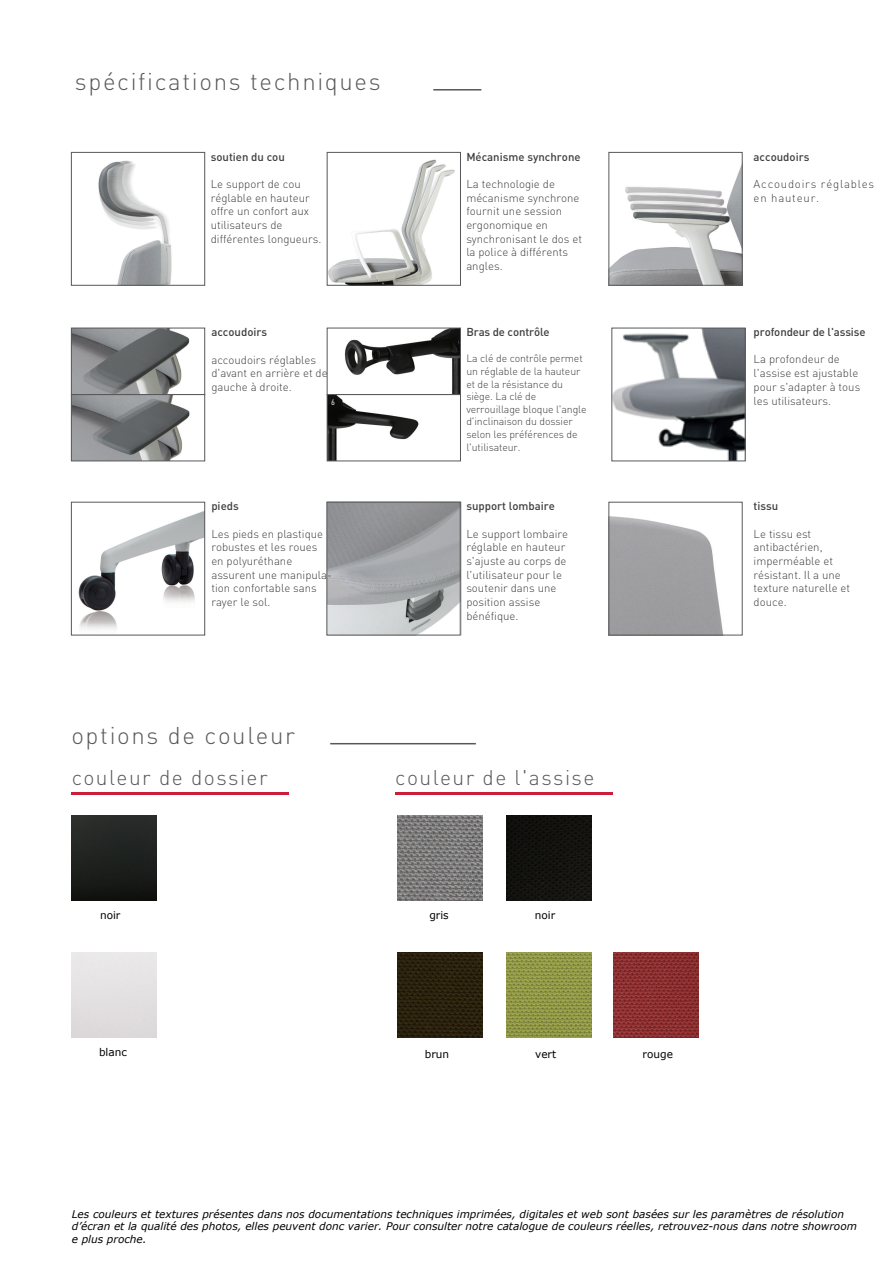
<style>
.page{position:relative;width:893px;height:1263px;background:#fff}
.page>*{position:absolute;margin:0;border:0;box-sizing:border-box;transform-origin:0 0}
.t1{font:300 24px "DIN Pro";letter-spacing:.07em;color:#58595b}
.t2{font:300 21px "DIN Pro";letter-spacing:.07em;color:#57585a}
.t3{font:300 11.4px/13.6px "DIN Pro";color:#3e3e3f}
.t4{font:500 11.4px "DIN Pro";color:#3e3e3f}
.t5{font:300 11.4px/13.6px "DIN Pro";letter-spacing:.07em;color:#3e3e3f}
.t6{font:italic 10.65px/12.6px "Verdana";color:#000001}
.t7{font:10.65px "Verdana";color:#000001}
.t8{font:300 10.5px/12.6px "DIN Pro";letter-spacing:-.01em;color:#3e3e3f}
.t9{font:10.5px "Verdana";color:#000001}
.t10{font:500 8.1px "DIN Pro";color:#d1d2d4;scale:.9 1}
</style>
<div class="page">
<hr style="left:433px;top:89px;width:48px;height:2px;background:#57585a">
<img style="left:329px;top:502px;width:132px;height:133px">
<div style="left:327px;top:502px;width:133px;height:133px;border:1px solid #57585a"></div>
<img style="left:329px;top:330px;width:130px;height:129px">
<div style="left:327px;top:394px;width:134px;height:67px;border:1px solid #57585a"></div>
<div style="left:327px;top:328px;width:134px;height:67px;border:1px solid #57585a"></div>
<img style="left:614px;top:330px;width:129px;height:129px">
<div style="left:612px;top:328px;width:133px;height:133px;border:1px solid #57585a"></div>
<img style="left:98px;top:160px;width:74px;height:123px">
<div style="left:71px;top:152px;width:134px;height:133px;border:1px solid #57585a"></div>
<img style="left:611px;top:169px;width:129px;height:114px">
<div style="left:609px;top:152px;width:133px;height:133px;border:1px solid #57585a"></div>
<img style="left:73px;top:330px;width:117px;height:129px">
<div style="left:71px;top:394px;width:134px;height:67px;border:1px solid #57585a"></div>
<div style="left:71px;top:328px;width:134px;height:67px;border:1px solid #57585a"></div>
<img style="left:329px;top:159px;width:126px;height:124px">
<div style="left:327px;top:152px;width:134px;height:133px;border:1px solid #57585a"></div>
<img style="left:611px;top:516px;width:112px;height:117px">
<div style="left:609px;top:502px;width:133px;height:133px;border:1px solid #57585a"></div>
<img style="left:78px;top:511px;width:125px;height:118px">
<div style="left:71px;top:502px;width:134px;height:133px;border:1px solid #57585a"></div>
<hr style="left:330px;top:743px;width:146px;height:1px;background:#57585a">
<hr style="left:72px;top:793px;width:217px;height:2px;background:#cb1e3b">
<hr style="left:395px;top:793px;width:217px;height:2px;background:#cb1e3b">
<img style="left:72px;top:815px;width:85px;height:85px">
<img style="left:398px;top:815px;width:85px;height:85px">
<div style="left:506px;top:815px;width:85px;height:85px;background:#12120f"></div>
<img style="left:506px;top:952px;width:85px;height:85px">
<img style="left:614px;top:952px;width:85px;height:85px">
<img style="left:398px;top:952px;width:85px;height:85px">
<h1 class="t1" style="left:75px;top:63px;width:307px">spécifications techniques</h1>
<p class="t4" style="left:211px;top:147px;width:76px">soutien du cou</p>
<p class="t3" style="left:211px;top:176px;width:112px">Le support de cou réglable en hauteur offre un confort aux utilisateurs de différentes longueurs.</p>
<p class="t4" style="left:211px;top:323px;width:57px">accoudoirs</p>
<p class="t3" style="left:211px;top:352px;width:118px">accoudoirs réglables d'avant en arrière et de gauche à droite.</p>
<p class="t10" style="left:331px;top:395px;width:6px">6</p>
<p class="t4" style="left:211px;top:497px;width:29px">pieds</p>
<p class="t3" style="left:211px;top:526px;width:122px">Les pieds en plastique robustes et les roues en polyuréthane assurent une manipula&shy;tion confortable sans rayer le sol.</p>
<p class="t4" style="left:466px;top:147px;width:116px">Mécanisme synchrone</p>
<p class="t3" style="left:466px;top:176px;width:117px">La technologie de mécanisme synchrone fournit une session ergonomique en synchronisant le dos et la police à différents angles.</p>
<p class="t4" style="left:466px;top:323px;width:85px">Bras de contrôle</p>
<p class="t8" style="left:466px;top:351px;width:122px">La clé de contrôle permet un réglable de la hauteur et de la résistance du siège. La clé de verrouillage bloque l'angle d'inclinaison du dossier selon les préférences de l'utilisateur.</p>
<p class="t4" style="left:466px;top:497px;width:90px">support lombaire</p>
<p class="t3" style="left:466px;top:526px;width:103px">Le support lombaire réglable en hauteur s'ajuste au corps de l'utilisateur pour le soutenir dans une position assise bénéfique.</p>
<h1 class="t1" style="left:71px;top:716px;width:225px">options de couleur</h1>
<h2 class="t2" style="left:72px;top:761px;width:197px">couleur de dossier</h2>
<h2 class="t2" style="left:395px;top:761px;width:201px">couleur de l'assise</h2>
<p class="t9" style="left:100px;top:908px;width:22px">noir</p>
<p class="t7" style="left:429px;top:908px;width:21px">gris</p>
<p class="t9" style="left:535px;top:908px;width:22px">noir</p>
<p class="t7" style="left:99px;top:1045px;width:29px">blanc</p>
<p class="t7" style="left:425px;top:1047px;width:26px">brun</p>
<p class="t7" style="left:535px;top:1047px;width:23px">vert</p>
<p class="t7" style="left:643px;top:1047px;width:32px">rouge</p>
<p class="t4" style="left:754px;top:147px;width:57px">accoudoirs</p>
<p class="t5" style="left:754px;top:176px;width:122px">Accoudoirs réglables en hauteur.</p>
<p class="t4" style="left:754px;top:323px;width:113px">profondeur de l'assise</p>
<p class="t3" style="left:754px;top:351px;width:108px">La profondeur de l'assise est ajustable pour s'adapter à tous les utilisateurs.</p>
<p class="t4" style="left:754px;top:497px;width:26px">tissu</p>
<p class="t3" style="left:754px;top:526px;width:98px">Le tissu est antibactérien, imperméable et résistant. Il a une texture naturelle et douce.</p>
<p class="t6" style="left:72px;top:1207px;width:787px">Les couleurs et textures présentes dans nos documentations techniques imprimées, digitales et web sont basées sur les paramètres de résolution d’écran et la qualité des photos, elles peuvent donc varier. Pour consulter notre catalogue de couleurs réelles, retrouvez-nous dans notre showroom e plus proche.</p>
</div>
